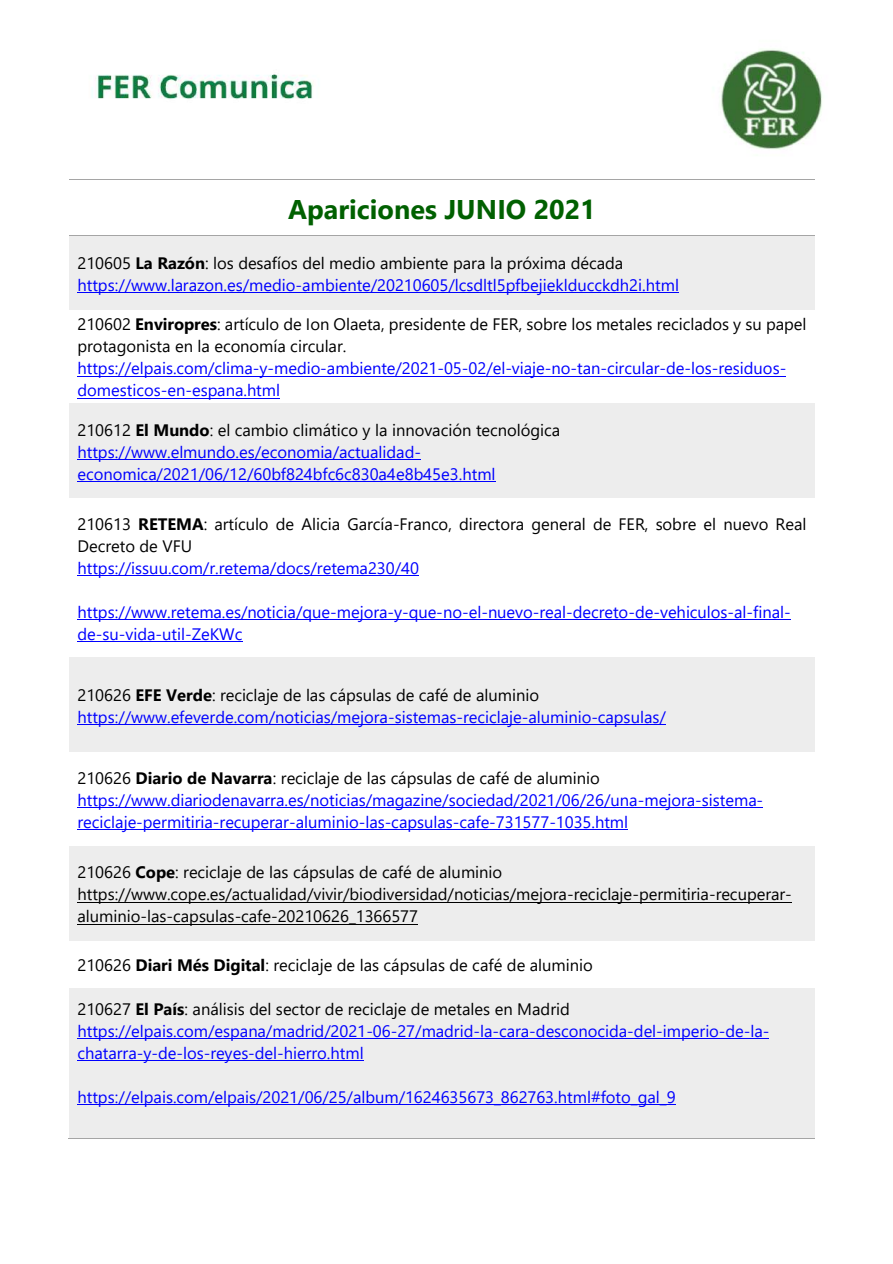
<style>
.page{position:relative;width:893px;height:1264px;background:#fff}
.page>*{position:absolute;margin:0;border:0;box-sizing:border-box;transform-origin:0 0}
.t1{font:700 27px "Segoe UI";color:#006000}
.t2{font:16.5px/21.9px "Segoe UI";color:#00f}
.t3{font:16.5px/21.9px "Segoe UI";color:#000}
.s1{color:#000}
.s2{font-weight:700;color:#000}
.s3{font-weight:700}
</style>
<div class="page">
<img style="left:92px;top:49px;width:730px;height:101px">
<div style="left:83px;top:104px;width:213px;height:43px;background:#fff"></div>
<hr style="left:69px;top:179px;width:745px;height:1px;background:#a5a5a5">
<div style="left:69px;top:236px;width:745px;height:73px;background:#ededed"></div>
<hr style="left:77px;top:292px;width:602px;height:1px;background:#00f">
<hr style="left:69px;top:235px;width:745px;height:1px;background:#a5a5a5">
<hr style="left:77px;top:376px;width:709px;height:1px;background:#00f">
<hr style="left:77px;top:398px;width:203px;height:1px;background:#00f">
<div style="left:69px;top:403px;width:745px;height:95px;background:#ededed"></div>
<hr style="left:77px;top:459px;width:344px;height:1px;background:#00f">
<hr style="left:77px;top:481px;width:418px;height:1px;background:#00f">
<hr style="left:77px;top:575px;width:342px;height:1px;background:#00f">
<hr style="left:77px;top:619px;width:713px;height:1px;background:#00f">
<hr style="left:77px;top:641px;width:165px;height:1px;background:#00f">
<div style="left:69px;top:657px;width:745px;height:94px;background:#ededed"></div>
<hr style="left:77px;top:724px;width:589px;height:1px;background:#00f">
<hr style="left:77px;top:807px;width:686px;height:1px;background:#00f">
<hr style="left:77px;top:829px;width:551px;height:1px;background:#00f">
<div style="left:69px;top:846px;width:745px;height:94px;background:#ededed"></div>
<hr style="left:77px;top:901px;width:714px;height:1px;background:#000">
<hr style="left:77px;top:923px;width:341px;height:1px;background:#000">
<div style="left:69px;top:988px;width:745px;height:149px;background:#ededed"></div>
<hr style="left:77px;top:1038px;width:692px;height:1px;background:#00f">
<hr style="left:77px;top:1060px;width:286px;height:1px;background:#00f">
<hr style="left:77px;top:1104px;width:599px;height:1px;background:#00f">
<hr style="left:68px;top:1137px;width:746px;height:1px;background:#a5a5a5">
<h1 class="t1" style="left:288px;top:190px;width:309px">Apariciones JUNIO 2021</h1>
<p class="t2" style="left:77px;top:250px;width:603px"><span class="s1">210605</span> <span class="s2">La Razón</span><span class="s1">: los desafíos del medio ambiente para la próxima década </span>https://www.larazon.es/medio-ambiente/20210605/lcsdltl5pfbejieklducckdh2i.html</p>
<p class="t3" style="left:77px;top:312px;width:730px">210602 <span class="s3">Enviropres</span>: artículo de Ion Olaeta, presidente de FER, sobre los metales reciclados y su papel protagonista en la economía circular.</p>
<p class="t2" style="left:77px;top:356px;width:710px">https://elpais.com/clima-y-medio-ambiente/2021-05-02/el-viaje-no-tan-circular-de-los-residuos&shy;domesticos-en-espana.html</p>
<p class="t2" style="left:77px;top:417px;width:484px"><span class="s1">210612</span> <span class="s2">El Mundo</span><span class="s1">: el cambio climático y la innovación tecnológica </span>https://www.elmundo.es/economia/actualidad&shy;economica/2021/06/12/60bf824bfc6c830a4e8b45e3.html</p>
<p class="t3" style="left:77px;top:511px;width:730px">210613 <span class="s3">RETEMA</span>: artículo de Alicia García-Franco, directora general de FER, sobre el nuevo Real<br>Decreto de VFU</p>
<p class="t2" style="left:77px;top:555px;width:343px">https://issuu.com/r.retema/docs/retema230/40</p>
<p class="t2" style="left:77px;top:599px;width:714px">https://www.retema.es/noticia/que-mejora-y-que-no-el-nuevo-real-decreto-de-vehiculos-al-final&shy;de-su-vida-util-ZeKWc</p>
<p class="t2" style="left:77px;top:682px;width:590px"><span class="s1">210626</span> <span class="s2">EFE Verde</span><span class="s1">: reciclaje de las cápsulas de café de aluminio </span>https://www.efeverde.com/noticias/mejora-sistemas-reciclaje-aluminio-capsulas/</p>
<p class="t2" style="left:77px;top:765px;width:687px"><span class="s1">210626</span> <span class="s2">Diario de Navarra</span><span class="s1">: reciclaje de las cápsulas de café de aluminio </span>https://www.diariodenavarra.es/noticias/magazine/sociedad/2021/06/26/una-mejora-sistema&shy;reciclaje-permitiria-recuperar-aluminio-las-capsulas-cafe-731577-1035.html</p>
<p class="t3" style="left:77px;top:860px;width:715px">210626 <span class="s3">Cope</span>: reciclaje de las cápsulas de café de aluminio https://www.cope.es/actualidad/vivir/biodiversidad/noticias/mejora-reciclaje-permitiria-recuperar&shy;aluminio-las-capsulas-cafe-20210626_1366577</p>
<p class="t3" style="left:77px;top:953px;width:517px">210626 <span class="s3">Diari Més Digital</span>: reciclaje de las cápsulas de café de aluminio</p>
<p class="t2" style="left:77px;top:996px;width:693px"><span class="s1">210627</span> <span class="s2">El País</span><span class="s1">: análisis del sector de reciclaje de metales en Madrid </span>https://elpais.com/espana/madrid/2021-06-27/madrid-la-cara-desconocida-del-imperio-de-la&shy;chatarra-y-de-los-reyes-del-hierro.html</p>
<p class="t2" style="left:77px;top:1084px;width:599px">https://elpais.com/elpais/2021/06/25/album/1624635673_862763.html#foto_gal_9</p>
</div>
